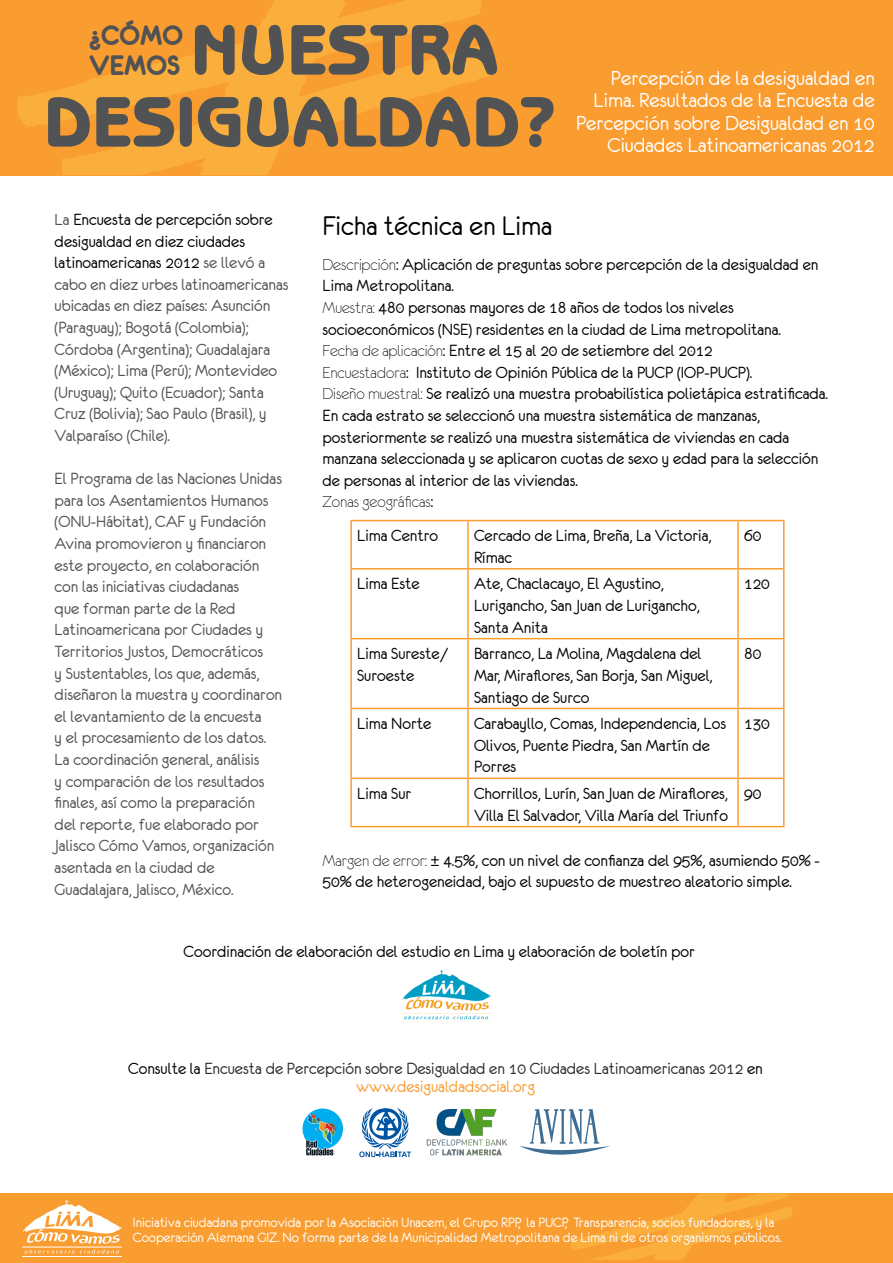
<style>
.page{position:relative;width:893px;height:1263px;background:#fff}
.page>*{position:absolute;margin:0;border:0;box-sizing:border-box;transform-origin:0 0}
.t1{font:800 72px/72px "Benguiat Gothic Std";color:#515254}
.t2{font:30px "Eurofurenceregular";color:#000}
.t3{font:30px/30px "Eurofurencebold";color:#515254}
.t4{font:22.5px/22.5px "Eurofurenceregular";color:#fff;text-align:right}
.t5{font:18px/21.6px "Eurofurenceregular";color:#000}
.t6{font:18px/21.6px "Eurofurenceregular";color:#515254}
.t7{font:18px/18px "Eurofurenceregular";color:#2b2b2b;text-align:center}
.t8{font:18px "Eurofurencelight";color:#000}
.t9{font:15px/15px "Eurofurenceregular";color:#fff}
.s1{color:#000}
.s2{font-family:"Eurofurencelight"}
.s3{font-family:"Eurofurenceregular"}
.s4{color:#f99d31}
</style>
<div class="page">
<div style="left:0;top:1193px;width:893px;height:70px;background:#f99d31"></div>
<svg style="left:23px;top:1200px;width:99px;height:53px"></svg>
<hr style="left:22px;top:1247px;width:100px;height:1px;background:#fff">
<hr style="left:22px;top:1256px;width:100px;height:1px;background:#fff">
<svg style="left:571px;top:1193px;width:221px;height:67px"></svg>
<div style="left:0;top:0;width:893px;height:175px;background:#f99d31"></div>
<svg style="left:18px;top:0;width:464px;height:127px"></svg>
<svg style="left:55px;top:42px;width:436px;height:133px"></svg>
<svg style="left:148px;top:0;width:261px;height:175px;fill:#faaf3d"></svg>
<svg style="left:359px;top:1108px;width:52px;height:49px"></svg>
<svg style="left:302px;top:1108px;width:41px;height:47px"></svg>
<img style="left:402px;top:971px;width:89px;height:49px">
<hr style="left:350px;top:520px;width:118px;height:1px;background:#f99d31">
<hr style="left:350px;top:521px;width:2px;height:47px;background:#f99d31">
<hr style="left:468px;top:520px;width:270px;height:1px;background:#f99d31">
<hr style="left:467px;top:521px;width:2px;height:47px;background:#f99d31">
<hr style="left:738px;top:520px;width:46px;height:1px;background:#f99d31">
<hr style="left:737px;top:521px;width:2px;height:47px;background:#f99d31">
<hr style="left:783px;top:521px;width:1px;height:47px;background:#f99d31">
<hr style="left:350px;top:568px;width:118px;height:1px;background:#f99d31">
<hr style="left:350px;top:569px;width:2px;height:69px;background:#f99d31">
<hr style="left:468px;top:568px;width:270px;height:1px;background:#f99d31">
<hr style="left:467px;top:569px;width:2px;height:69px;background:#f99d31">
<hr style="left:738px;top:568px;width:46px;height:1px;background:#f99d31">
<hr style="left:737px;top:569px;width:2px;height:69px;background:#f99d31">
<hr style="left:783px;top:569px;width:1px;height:69px;background:#f99d31">
<hr style="left:350px;top:638px;width:118px;height:1px;background:#f99d31">
<hr style="left:350px;top:639px;width:2px;height:69px;background:#f99d31">
<hr style="left:468px;top:638px;width:270px;height:1px;background:#f99d31">
<hr style="left:467px;top:639px;width:2px;height:69px;background:#f99d31">
<hr style="left:738px;top:638px;width:46px;height:1px;background:#f99d31">
<hr style="left:737px;top:639px;width:2px;height:69px;background:#f99d31">
<hr style="left:783px;top:639px;width:1px;height:69px;background:#f99d31">
<hr style="left:350px;top:708px;width:118px;height:1px;background:#f99d31">
<hr style="left:350px;top:709px;width:2px;height:69px;background:#f99d31">
<hr style="left:468px;top:708px;width:270px;height:1px;background:#f99d31">
<hr style="left:467px;top:709px;width:2px;height:69px;background:#f99d31">
<hr style="left:738px;top:708px;width:46px;height:1px;background:#f99d31">
<hr style="left:737px;top:709px;width:2px;height:69px;background:#f99d31">
<hr style="left:783px;top:709px;width:1px;height:69px;background:#f99d31">
<hr style="left:350px;top:778px;width:118px;height:1px;background:#f99d31">
<hr style="left:350px;top:779px;width:2px;height:47px;background:#f99d31">
<hr style="left:468px;top:778px;width:270px;height:1px;background:#f99d31">
<hr style="left:467px;top:779px;width:2px;height:47px;background:#f99d31">
<hr style="left:738px;top:778px;width:46px;height:1px;background:#f99d31">
<hr style="left:737px;top:779px;width:2px;height:47px;background:#f99d31">
<hr style="left:783px;top:779px;width:1px;height:47px;background:#f99d31">
<hr style="left:350px;top:826px;width:118px;height:1px;background:#f99d31">
<hr style="left:468px;top:826px;width:270px;height:1px;background:#f99d31">
<hr style="left:738px;top:826px;width:46px;height:1px;background:#f99d31">
<img style="left:426px;top:1109px;width:80px;height:47px">
<svg style="left:519px;top:1109px;width:91px;height:46px"></svg>
<h2 class="t3" style="left:89px;top:20px;width:95px">¿CÓMO<br>VEMOS</h2>
<h1 class="t1" style="left:44px;top:14px;width:514px;text-indent:147px">NUESTRA<br>DESIGUALDAD?</h1>
<p class="t4" style="left:576px;top:66px;width:300px">Percepción de la desigualdad en Lima. Resultados de la Encuesta de Percepción sobre Desigualdad en 10<br>Ciudades Latinoamericanas 2012</p>
<p class="t6" style="left:55px;top:208px;width:235px">La <span class="s1">Encuesta de percepción sobre desigualdad en diez ciudades latinoamericanas 2012</span> se llevó a cabo en diez urbes latinoamericanas ubicadas en diez países: Asunción (Paraguay); Bogotá (Colombia); Córdoba (Argentina); Guadalajara (México); Lima (Perú); Montevideo (Uruguay); Quito (Ecuador); Santa Cruz (Bolivia); Sao Paulo (Brasil), y Valparaíso (Chile).</p>
<p class="t6" style="left:55px;top:468px;width:229px">El Programa de las Naciones Unidas para los Asentamientos Humanos (ONU-Hábitat), CAF y Fundación<br>Avina promovieron y financiaron este proyecto, en colaboración con las iniciativas ciudadanas<br>que forman parte de la Red<br>Latinoamericana por Ciudades y<br>Territorios Justos, Democráticos<br>y Sustentables, los que, además, diseñaron la muestra y coordinaron el levantamiento de la encuesta<br>y el procesamiento de los datos.<br>La coordinación general, análisis<br>y comparación de los resultados finales, así como la preparación<br>del reporte, fue elaborado por<br>Jalisco Cómo Vamos, organización asentada en la ciudad de<br>Guadalajara, Jalisco, México.</p>
<h2 class="t2" style="left:322px;top:210px;width:231px">Ficha técnica en Lima</h2>
<p class="t5" style="left:322px;top:253px;width:507px"><span class="s2">Descripción</span>: Aplicación de preguntas sobre percepción de la desigualdad en Lima Metropolitana.<br><span class="s2">Muestra:</span> 480 personas mayores de 18 años de todos los niveles socioeconómicos (NSE) residentes en la ciudad de Lima metropolitana.<br><span class="s2">Fecha de aplicación</span>: Entre el 15 al 20 de setiembre del 2012<br><span class="s2">Encuestadora</span>: Instituto de Opinión Pública de la PUCP (IOP-PUCP).<br><span class="s2">Diseño muestral:</span> Se realizó una muestra probabilística polietápica estratificada.<br>En cada estrato se seleccionó una muestra sistemática de manzanas, posteriormente se realizó una muestra sistemática de viviendas en cada manzana seleccionada y se aplicaron cuotas de sexo y edad para la selección de personas al interior de las viviendas.</p>
<p class="t8" style="left:322px;top:493px;width:112px">Zonas geográficas<span class="s3">:</span></p>
<p class="t5" style="left:357px;top:525px;width:83px">Lima Centro</p>
<p class="t5" style="left:474px;top:525px;width:239px">Cercado de Lima, Breña, La Victoria,<br>Rímac</p>
<p class="t5" style="left:744px;top:525px;width:19px">60</p>
<p class="t5" style="left:357px;top:573px;width:64px">Lima Este</p>
<p class="t5" style="left:474px;top:573px;width:227px">Ate, Chaclacayo, El Agustino,<br>Lurigancho, San Juan de Lurigancho,<br>Santa Anita</p>
<p class="t5" style="left:744px;top:573px;width:27px">120</p>
<p class="t5" style="left:357px;top:643px;width:93px">Lima Sureste/<br>Suroeste</p>
<p class="t5" style="left:474px;top:643px;width:240px">Barranco, La Molina, Magdalena del<br>Mar, Miraflores, San Borja, San Miguel,<br>Santiago de Surco</p>
<p class="t5" style="left:744px;top:643px;width:19px">80</p>
<p class="t5" style="left:357px;top:713px;width:76px">Lima Norte</p>
<p class="t5" style="left:474px;top:713px;width:253px">Carabayllo, Comas, Independencia, Los<br>Olivos, Puente Piedra, San Martín de<br>Porres</p>
<p class="t5" style="left:744px;top:713px;width:27px">130</p>
<p class="t5" style="left:357px;top:782px;width:56px">Lima Sur</p>
<p class="t5" style="left:474px;top:782px;width:256px">Chorrillos, Lurín, San Juan de Miraflores,<br>Villa El Salvador, Villa María del Triunfo</p>
<p class="t5" style="left:744px;top:782px;width:19px">90</p>
<p class="t5" style="left:322px;top:849px;width:499px"><span class="s2">Margen de error:</span> ± 4.5%, con un nivel de confianza del 95%, asumiendo 50% -<br>50% de heterogeneidad, bajo el supuesto de muestreo aleatorio simple.</p>
<p class="t5" style="left:184px;top:941px;width:513px">Coordinación de elaboración del estudio en Lima y elaboración de boletín por</p>
<p class="t7" style="left:128px;top:1060px;width:636px"><span class="s1">Consulte la</span> Encuesta de Percepción sobre Desigualdad en 10 Ciudades Latinoamericanas 2012 <span class="s1">en </span><span class="s4">www.desigualdadsocial.org</span></p>
<p class="t9" style="left:133px;top:1214px;width:650px">Iniciativa ciudadana promovida por la Asociación Unacem, el Grupo RPP, la PUCP, Transparencia, socios fundadores, y la<br>Cooperación Alemana GIZ. No forma parte de la Municipalidad Metropolitana de Lima ni de otros organismos públicos.</p>
</div>
